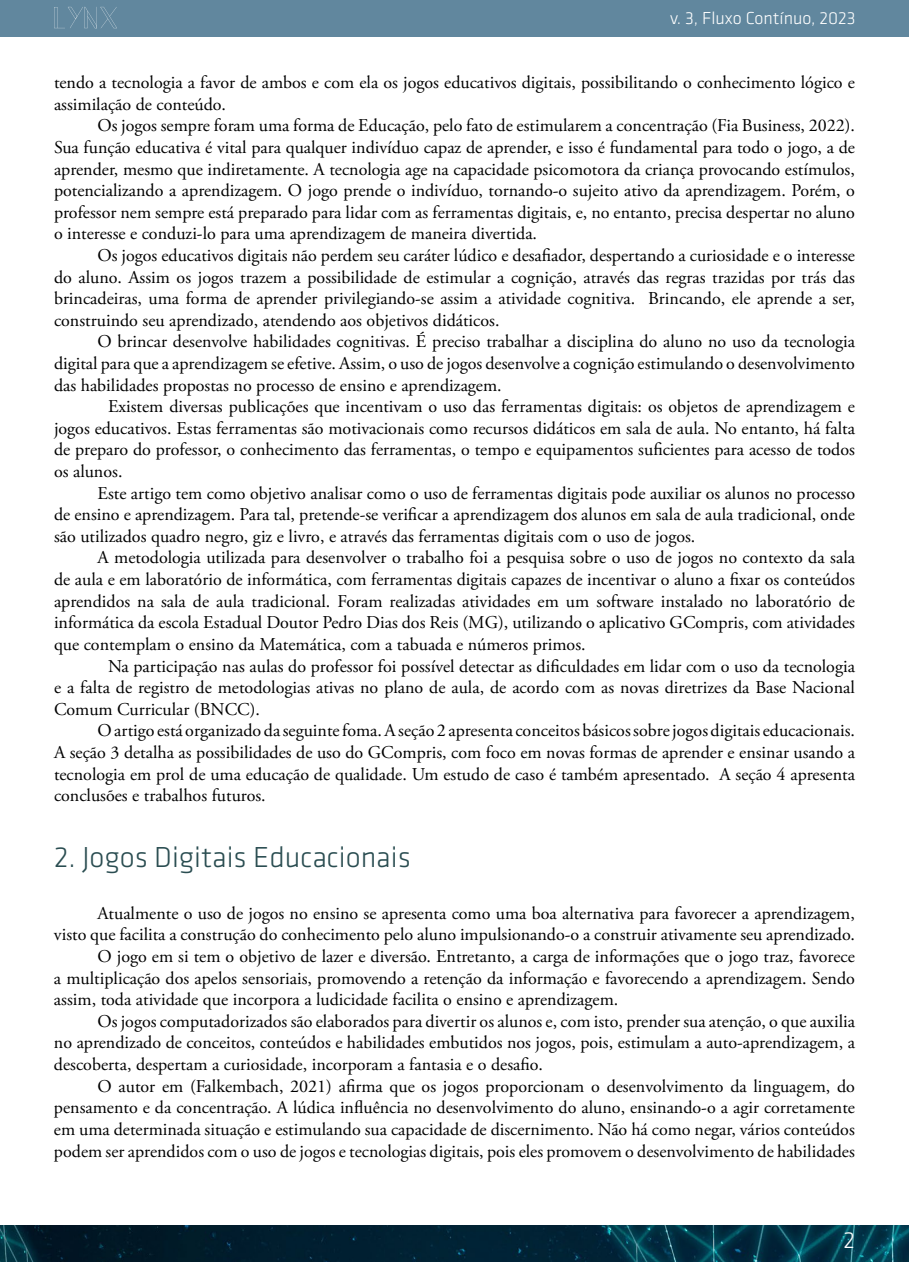
<style>
.page{position:relative;width:909px;height:1262px;background:#fff}
.page>*{position:absolute;margin:0;border:0;box-sizing:border-box;transform-origin:0 0}
.t1{font:300 30px "Klavika";color:#2a4d51}
.t2{font:300 24px "Klavika";color:#fff}
.t3{font:18px/21.6px "Adobe Garamond Pro";color:#000;text-align:justify}
.t4{font:300 18px "Klavika";color:#fff}
</style>
<div class="page">
<img style="left:0;top:1225px;width:909px;height:37px">
<div style="left:0;top:0;width:909px;height:36px;background:#61879e"></div>
<svg style="left:54px;top:7px;width:63px;height:22px"></svg>
<p class="t4" style="left:670px;top:8px;width:187px">v. 3, Fluxo Contínuo, 2023</p>
<p class="t3" style="left:54px;top:72px;width:802px">tendo a tecnologia a favor de ambos e com ela os jogos educativos digitais, possibilitando o conhecimento lógico e assimilação de conteúdo.</p>
<p class="t3" style="left:54px;top:115px;width:803px;text-indent:44px">Os jogos sempre foram uma forma de Educação, pelo fato de estimularem a concentração (Fia Business, 2022).<br>Sua função educativa é vital para qualquer indivíduo capaz de aprender, e isso é fundamental para todo o jogo, a de aprender, mesmo que indiretamente. A tecnologia age na capacidade psicomotora da criança provocando estímulos, potencializando a aprendizagem. O jogo prende o indivíduo, tornando-o sujeito ativo da aprendizagem. Porém, o professor nem sempre está preparado para lidar com as ferramentas digitais, e, no entanto, precisa despertar no aluno o interesse e conduzi-lo para uma aprendizagem de maneira divertida.</p>
<p class="t3" style="left:54px;top:245px;width:803px;text-indent:44px">Os jogos educativos digitais não perdem seu caráter lúdico e desafiador, despertando a curiosidade e o interesse do aluno. Assim os jogos trazem a possibilidade de estimular a cognição, através das regras trazidas por trás das brincadeiras, uma forma de aprender privilegiando-se assim a atividade cognitiva. Brincando, ele aprende a ser, construindo seu aprendizado, atendendo aos objetivos didáticos.</p>
<p class="t3" style="left:54px;top:331px;width:803px;text-indent:44px">O brincar desenvolve habilidades cognitivas. É preciso trabalhar a disciplina do aluno no uso da tecnologia digital para que a aprendizagem se efetive. Assim, o uso de jogos desenvolve a cognição estimulando o desenvolvimento das habilidades propostas no processo de ensino e aprendizagem.</p>
<p class="t3" style="left:54px;top:396px;width:803px;text-indent:54px">Existem diversas publicações que incentivam o uso das ferramentas digitais: os objetos de aprendizagem e jogos educativos. Estas ferramentas são motivacionais como recursos didáticos em sala de aula. No entanto, há falta de preparo do professor, o conhecimento das ferramentas, o tempo e equipamentos suficientes para acesso de todos os alunos.</p>
<p class="t3" style="left:54px;top:483px;width:803px;text-indent:44px">Este artigo tem como objetivo analisar como o uso de ferramentas digitais pode auxiliar os alunos no processo de ensino e aprendizagem. Para tal, pretende-se verificar a aprendizagem dos alunos em sala de aula tradicional, onde são utilizados quadro negro, giz e livro, e através das ferramentas digitais com o uso de jogos.</p>
<p class="t3" style="left:54px;top:547px;width:803px;text-indent:44px">A metodologia utilizada para desenvolver o trabalho foi a pesquisa sobre o uso de jogos no contexto da sala de aula e em laboratório de informática, com ferramentas digitais capazes de incentivar o aluno a fixar os conteúdos aprendidos na sala de aula tradicional. Foram realizadas atividades em um software instalado no laboratório de informática da escola Estadual Doutor Pedro Dias dos Reis (MG), utilizando o aplicativo GCompris, com atividades que contemplam o ensino da Matemática, com a tabuada e números primos.</p>
<p class="t3" style="left:54px;top:655px;width:802px;text-indent:54px">Na participação nas aulas do professor foi possível detectar as dificuldades em lidar com o uso da tecnologia e a falta de registro de metodologias ativas no plano de aula, de acordo com as novas diretrizes da Base Nacional Comum Curricular (BNCC).</p>
<p class="t3" style="left:54px;top:720px;width:803px;text-indent:44px">O artigo está organizado da seguinte foma. A seção 2 apresenta conceitos básicos sobre jogos digitais educacionais.<br>A seção 3 detalha as possibilidades de uso do GCompris, com foco em novas formas de aprender e ensinar usando a tecnologia em prol de uma educação de qualidade. Um estudo de caso é também apresentado. A seção 4 apresenta conclusões e trabalhos futuros.</p>
<h1 class="t1" style="left:54px;top:841px;width:358px">2. Jogos Digitais Educacionais</h1>
<p class="t3" style="left:98px;top:903px;width:759px">Atualmente o uso de jogos no ensino se apresenta como uma boa alternativa para favorecer a aprendizagem,</p>
<p class="t3" style="left:54px;top:924px;width:803px">visto que facilita a construção do conhecimento pelo aluno impulsionando-o a construir ativamente seu aprendizado.</p>
<p class="t3" style="left:98px;top:946px;width:759px">O jogo em si tem o objetivo de lazer e diversão. Entretanto, a carga de informações que o jogo traz, favorece</p>
<p class="t3" style="left:54px;top:967px;width:803px">a multiplicação dos apelos sensoriais, promovendo a retenção da informação e favorecendo a aprendizagem. Sendo</p>
<p class="t3" style="left:54px;top:989px;width:566px">assim, toda atividade que incorpora a ludicidade facilita o ensino e aprendizagem.</p>
<p class="t3" style="left:98px;top:1011px;width:759px">Os jogos computadorizados são elaborados para divertir os alunos e, com isto, prender sua atenção, o que auxilia</p>
<p class="t3" style="left:54px;top:1032px;width:803px">no aprendizado de conceitos, conteúdos e habilidades embutidos nos jogos, pois, estimulam a auto-aprendizagem, a</p>
<p class="t3" style="left:54px;top:1054px;width:490px">descoberta, despertam a curiosidade, incorporam a fantasia e o desafio.</p>
<p class="t3" style="left:98px;top:1075px;width:759px">O autor em (Falkembach, 2021) afirma que os jogos proporcionam o desenvolvimento da linguagem, do</p>
<p class="t3" style="left:54px;top:1097px;width:803px">pensamento e da concentração. A lúdica influência no desenvolvimento do aluno, ensinando-o a agir corretamente</p>
<p class="t3" style="left:54px;top:1119px;width:802px">em uma determinada situação e estimulando sua capacidade de discernimento. Não há como negar, vários conteúdos</p>
<p class="t3" style="left:54px;top:1140px;width:802px">podem ser aprendidos com o uso de jogos e tecnologias digitais, pois eles promovem o desenvolvimento de habilidades</p>
<h2 class="t2" style="left:843px;top:1227px;width:13px">2</h2>
</div>
